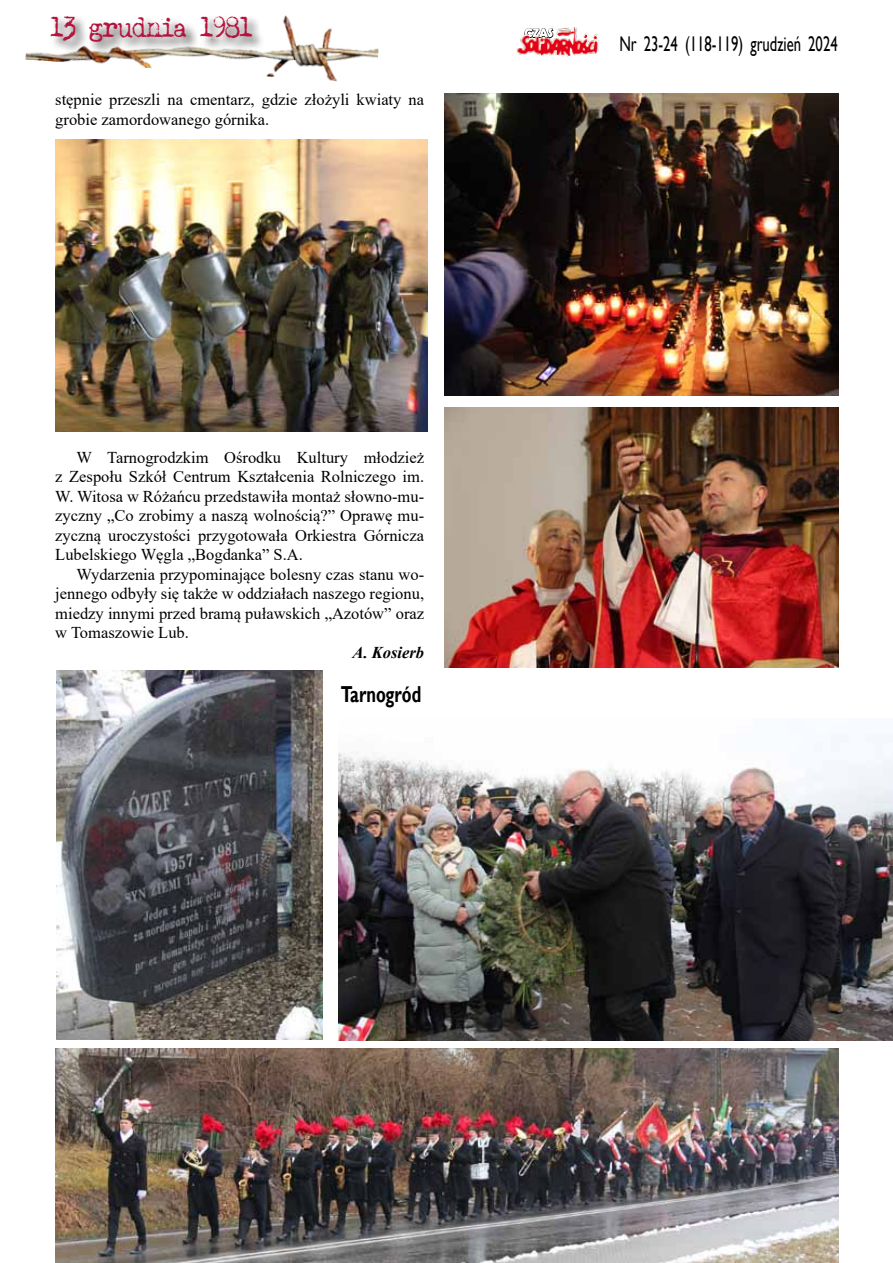
<style>
.page{position:relative;width:893px;height:1263px;background:#fff}
.page>*{position:absolute;margin:0;border:0;box-sizing:border-box;transform-origin:0 0}
.t1{font:700 23.1px "Gill Sans";color:#000;scale:.71 1}
.t2{font:22.2px "Maszyna AEG";letter-spacing:-.04em;color:#b5123e;scale:.89 1}
.t3{font:21.15px "Gill Sans";color:#000;scale:.69 1}
.t4{font:16.5px/19.5px "Times New Roman";color:#000;text-align:justify}
.t5{font:italic 700 16.5px "Times New Roman";color:#000}
.t6{font:700 12.6px "Berlin Sans FB Demi";color:#fff}
</style>
<div class="page">
<img style="left:516px;top:40px;width:83px;height:16px">
<img style="left:517px;top:28px;width:81px;height:27px">
<img style="left:25px;top:15px;width:354px;height:67px">
<div style="left:49px;top:14px;width:216px;height:41px;background:#000;opacity:.75"></div>
<img style="left:444px;top:94px;width:394px;height:301px">
<img style="left:444px;top:407px;width:394px;height:261px">
<img style="left:55px;top:139px;width:373px;height:293px">
<img style="left:56px;top:670px;width:266px;height:369px">
<img style="left:55px;top:1049px;width:784px;height:214px">
<img style="left:339px;top:734px;width:554px;height:306px">
<h2 class="t2" style="left:50px;top:13px;width:229px">13 grudnia 1981</h2>
<p class="t4" style="left:55px;top:89px;width:370px">stępnie przeszli na cmentarz, gdzie złożyli kwiaty na grobie zamordowanego górnika.</p>
<p class="t6" style="left:524px;top:26px;width:30px">CZAS</p>
<p class="t3" style="left:619px;top:32px;width:318px">Nr 23-24 (118-119) grudzień 2024</p>
<p class="t4" style="left:55px;top:447px;width:370px;text-indent:21px">W Tarnogrodzkim Ośrodku Kultury młodzież z Zespołu Szkół Centrum Kształcenia Rolniczego im.<br>W. Witosa w Różańcu przedstawiła montaż słowno-mu&shy;zyczny „Co zrobimy a naszą wolnością?” Oprawę mu&shy;zyczną uroczystości przygotowała Orkiestra Górnicza Lubelskiego Węgla „Bogdanka” S.A.</p>
<p class="t4" style="left:55px;top:564px;width:370px;text-indent:21px">Wydarzenia przypominające bolesny czas stanu wo&shy;jennego odbyły się także w oddziałach naszego regionu, miedzy innymi przed bramą puławskich „Azotów” oraz w Tomaszowie Lub.</p>
<p class="t5" style="left:353px;top:640px;width:73px">A. Kosierb</p>
<h1 class="t1" style="left:341px;top:680px;width:115px">Tarnogród</h1>
</div>
